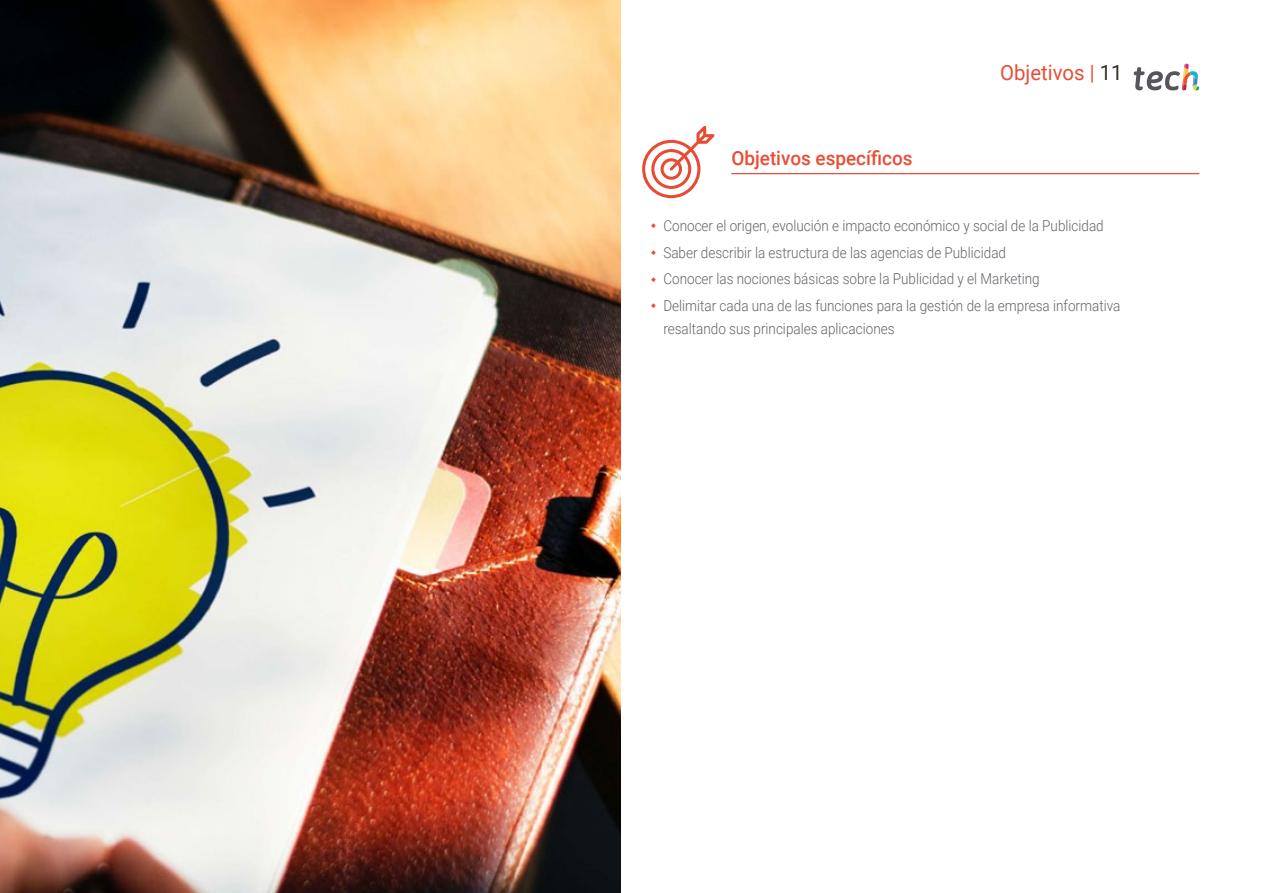
<style>
.page{position:relative;width:1263px;height:893px;background:#fff}
.page>*{position:absolute;margin:0;border:0;box-sizing:border-box;transform-origin:0 0}
.t1{font:21px "Roboto";color:#e94d35}
.t2{font:500 19.5px "Roboto";color:#e94d35}
.t3{font:300 15px/26.7px "Roboto";color:#61646a;scale:.9 1}
.s1{color:#312e20}
</style>
<div class="page">
<svg style="left:642px;top:126px;width:72px;height:72px"></svg>
<hr style="left:731px;top:173px;width:468px;height:1px;background:#e94d35">
<svg style="left:1134px;top:64px;width:65px;height:27px"></svg>
<img style="left:0;top:0;width:621px;height:893px">
<h2 class="t2" style="left:731px;top:144px;width:183px">Objetivos específicos</h2>
<h1 class="t1" style="left:1000px;top:57px;width:124px">Objetivos | <span class="s1">11</span></h1>
<p class="t3" style="left:663px;top:212px;width:509px">Conocer el origen, evolución e impacto económico y social de la Publicidad Saber describir la estructura de las agencias de Publicidad<br>Conocer las nociones básicas sobre la Publicidad y el Marketing<br>Delimitar cada una de las funciones para la gestión de la empresa informativa</p>
<p class="t3" style="left:663px;top:314px;width:258px">resaltando sus principales aplicaciones</p>
</div>
